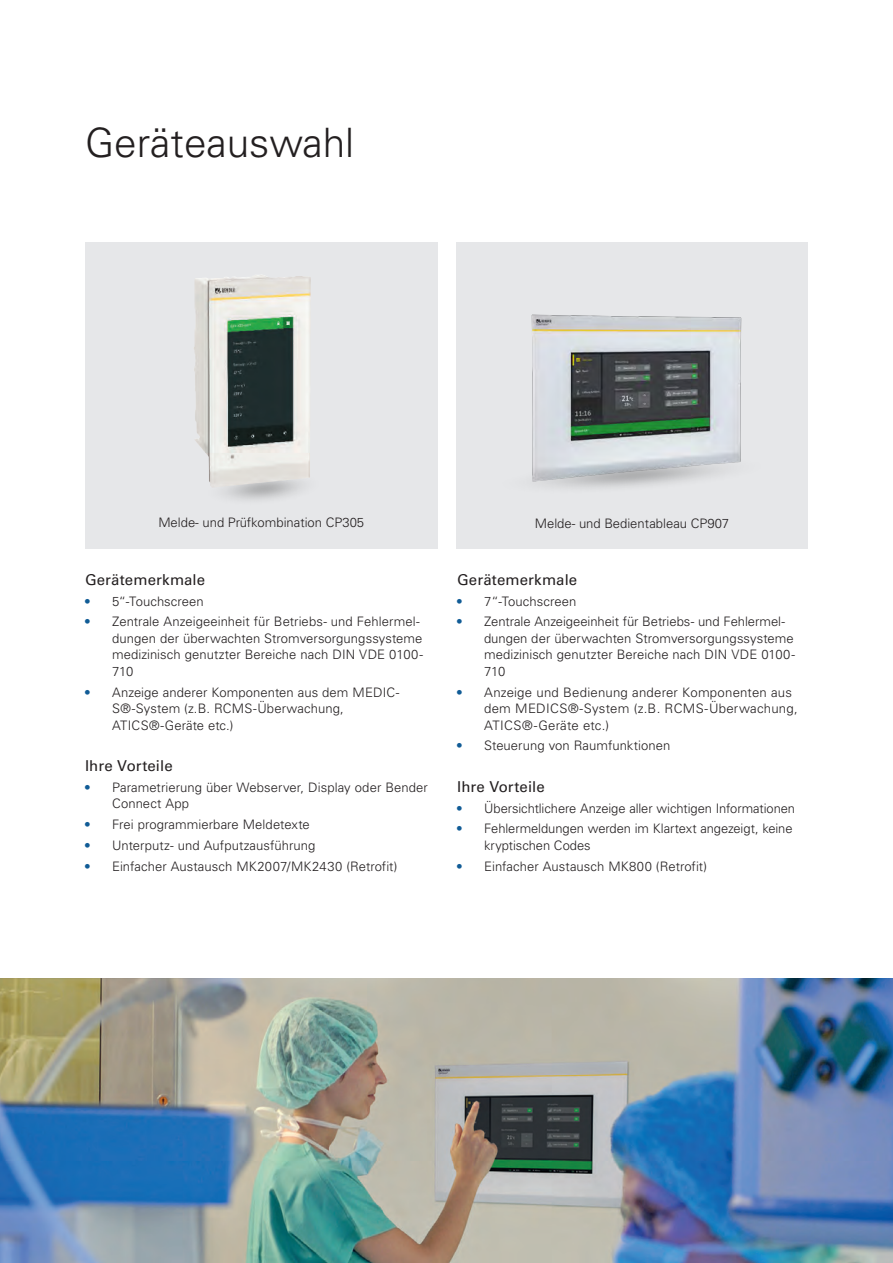
<style>
.page{position:relative;width:893px;height:1263px;background:#fff}
.page>*{position:absolute;margin:0;border:0;box-sizing:border-box;transform-origin:0 0}
.t1{font:300 40.5px "Univers LT Std";color:#231f20}
.t2{font:15px "Univers LT Std";letter-spacing:.005em;color:#231f20}
.t3{font:300 13.05px/16.5px "Univers LT Std";letter-spacing:.005em;color:#231f20}
.s1{font-weight:400;color:#115c96}
</style>
<div class="page">
<div style="left:85px;top:242px;width:352px;height:307px;background:#e6e7e9"></div>
<div style="left:456px;top:242px;width:352px;height:307px;background:#e6e7e9"></div>
<img style="left:531px;top:314px;width:211px;height:111px">
<img style="left:0;top:978px;width:893px;height:285px">
<img style="left:532px;top:425px;width:209px;height:63px">
<img style="left:194px;top:275px;width:117px;height:213px">
<h1 class="t1" style="left:85px;top:118px;width:271px">Geräteauswahl</h1>
<p class="t3" style="left:158px;top:514px;width:207px">Melde- und Prüfkombination CP305</p>
<p class="t3" style="left:535px;top:515px;width:196px">Melde- und Bedientableau CP907</p>
<p class="t2" style="left:85px;top:571px;width:122px">Gerätemerkmale</p>
<p class="t3" style="left:85px;top:593px;width:120px"><span class="s1">•</span> 5“-Touchscreen</p>
<p class="t3" style="left:112px;top:614px;width:312px;text-indent:-27px"><span class="s1">•</span> Zentrale Anzeigeeinheit für Betriebs- und Fehlermel&shy;dungen der überwachten Stromversorgungssysteme medizinisch genutzter Bereiche nach DIN VDE 0100- 710</p>
<p class="t3" style="left:112px;top:684px;width:289px;text-indent:-27px"><span class="s1">•</span> Anzeige anderer Komponenten aus dem MEDIC-<br>S®-System (z.B. RCMS-Überwachung,<br>ATICS®-Geräte etc.)</p>
<p class="t2" style="left:85px;top:757px;width:89px">Ihre Vorteile</p>
<p class="t3" style="left:112px;top:779px;width:317px;text-indent:-27px"><span class="s1">•</span> Parametrierung über Webserver, Display oder Bender<br>Connect App</p>
<p class="t3" style="left:85px;top:816px;width:226px"><span class="s1">•</span> Frei programmierbare Meldetexte</p>
<p class="t3" style="left:85px;top:837px;width:232px"><span class="s1">•</span> Unterputz- und Aufputzausführung</p>
<p class="t3" style="left:85px;top:858px;width:314px"><span class="s1">•</span> Einfacher Austausch MK2007/MK2430 (Retrofit)</p>
<p class="t2" style="left:457px;top:571px;width:122px">Gerätemerkmale</p>
<p class="t3" style="left:457px;top:593px;width:121px"><span class="s1">•</span> 7“-Touchscreen</p>
<p class="t3" style="left:484px;top:614px;width:312px;text-indent:-27px"><span class="s1">•</span> Zentrale Anzeigeeinheit für Betriebs- und Fehlermel&shy;dungen der überwachten Stromversorgungssysteme medizinisch genutzter Bereiche nach DIN VDE 0100- 710</p>
<p class="t3" style="left:484px;top:684px;width:315px;text-indent:-27px"><span class="s1">•</span> Anzeige und Bedienung anderer Komponenten aus dem MEDICS®-System (z.B. RCMS-Überwachung,<br>ATICS®-Geräte etc.)</p>
<p class="t3" style="left:457px;top:738px;width:215px"><span class="s1">•</span> Steuerung von Raumfunktionen</p>
<p class="t2" style="left:457px;top:778px;width:89px">Ihre Vorteile</p>
<p class="t3" style="left:457px;top:800px;width:339px"><span class="s1">•</span> Übersichtlichere Anzeige aller wichtigen Informationen</p>
<p class="t3" style="left:484px;top:821px;width:310px;text-indent:-27px"><span class="s1">•</span> Fehlermeldungen werden im Klartext angezeigt, keine kryptischen Codes</p>
<p class="t3" style="left:457px;top:858px;width:252px"><span class="s1">•</span> Einfacher Austausch MK800 (Retrofit)</p>
</div>
